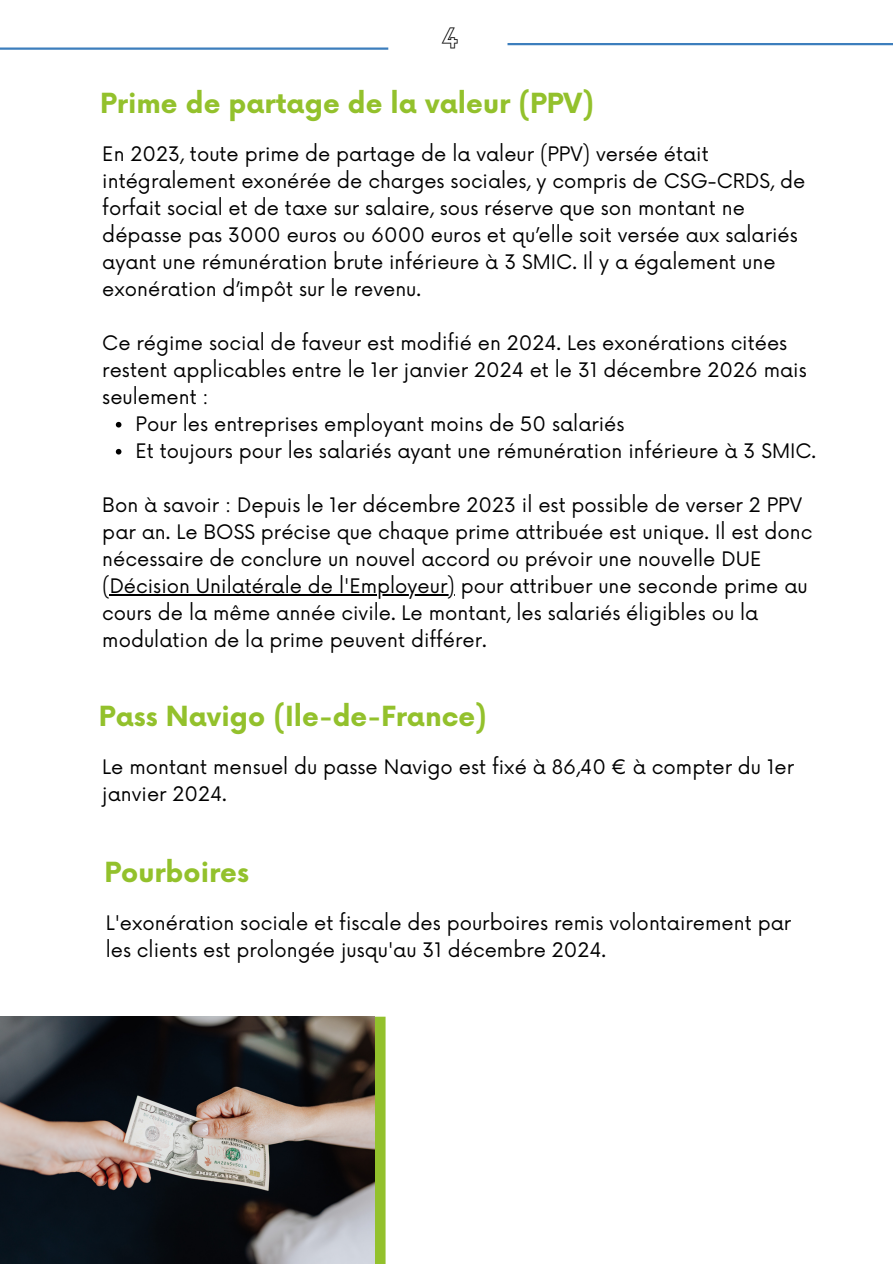
<style>
.page{position:relative;width:893px;height:1264px;background:#fff}
.page>*{position:absolute;margin:0;border:0;box-sizing:border-box;transform-origin:0 0}
.t1{font:700 27px "Now";color:#93c12c}
.t2{font:27px "Sifonn Basic Outline";color:#000}
.t3{font:19.5px/27px "Now";color:#000}
</style>
<div class="page">
<div style="left:374px;top:1016px;width:11px;height:247px;background:#93c12c"></div>
<hr style="left:0;top:47px;width:388px;height:3px;background:#3d7ebd">
<hr style="left:507px;top:43px;width:385px;height:2px;background:#3d7ebd">
<svg style="left:116px;top:422px;width:5px;height:5px"></svg>
<svg style="left:116px;top:449px;width:5px;height:5px"></svg>
<hr style="left:110px;top:594px;width:345px;height:1px;background:#000">
<img style="left:0;top:1016px;width:375px;height:247px">
<p class="t2" style="left:442px;top:28px;width:17px">4</p>
<h1 class="t1" style="left:100px;top:88px;width:495px">Prime de partage de la valeur (PPV)</h1>
<h1 class="t3" style="left:102px;top:141px;width:704px">En 2023, toute prime de partage de la valeur (PPV) versée était intégralement exonérée de charges sociales, y compris de CSG-CRDS, de forfait social et de taxe sur salaire, sous réserve que son montant ne dépasse pas 3000 euros ou 6000 euros et qu’elle soit versée aux salariés ayant une rémunération brute inférieure à 3 SMIC. Il y a également une exonération d’impôt sur le revenu.</h1>
<p class="t3" style="left:102px;top:330px;width:706px">Ce régime social de faveur est modifié en 2024. Les exonérations citées restent applicables entre le 1er janvier 2024 et le 31 décembre 2026 mais seulement :</p>
<p class="t3" style="left:135px;top:411px;width:490px">Pour les entreprises employant moins de 50 salariés</p>
<p class="t3" style="left:135px;top:438px;width:682px">Et toujours pour les salariés ayant une rémunération inférieure à 3 SMIC.</p>
<p class="t3" style="left:102px;top:492px;width:711px">Bon à savoir : Depuis le 1er décembre 2023 il est possible de verser 2 PPV par an. Le BOSS précise que chaque prime attribuée est unique. Il est donc nécessaire de conclure un nouvel accord ou prévoir une nouvelle DUE (Décision Unilatérale de l'Employeur) pour attribuer une seconde prime au</p>
<p class="t3" style="left:102px;top:600px;width:657px">cours de la même année civile. Le montant, les salariés éligibles ou la modulation de la prime peuvent différer.</p>
<h1 class="t1" style="left:99px;top:701px;width:389px">Pass Navigo (Ile-de-France)</h1>
<p class="t3" style="left:102px;top:754px;width:693px">Le montant mensuel du passe Navigo est fixé à 86,40 € à compter du 1er janvier 2024.</p>
<h1 class="t1" style="left:104px;top:857px;width:146px">Pourboires</h1>
<p class="t3" style="left:106px;top:910px;width:687px">L'exonération sociale et fiscale des pourboires remis volontairement par les clients est prolongée jusqu'au 31 décembre 2024.</p>
</div>
